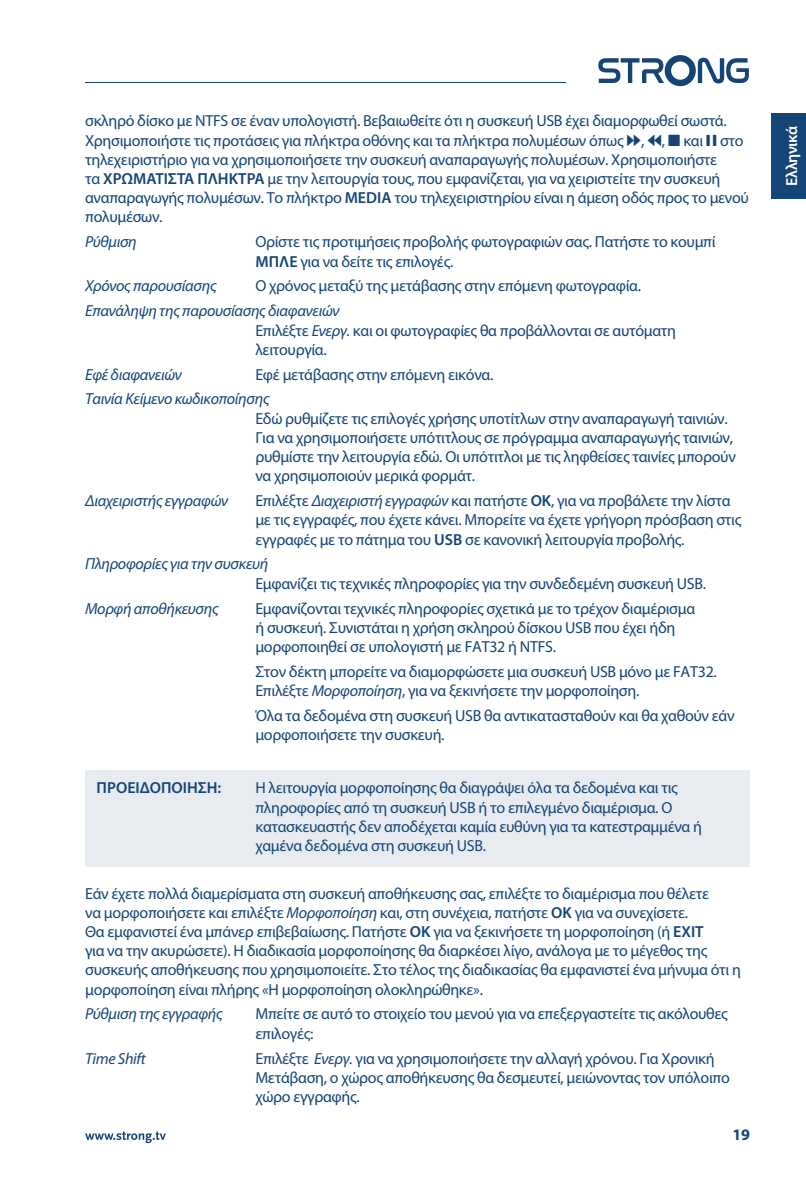
<style>
.page{position:relative;width:806px;height:1191px;background:#fff}
.page>*{position:absolute;margin:0;border:0;box-sizing:border-box;transform-origin:0 0}
.t1{font:16px/19.2px "Myriad Pro";letter-spacing:-.02em;color:#154577}
.t2{font:italic 16px "Myriad Pro";letter-spacing:-.02em;color:#154577}
.t3{font:600 16px "Myriad Pro";color:#154577}
.t4{font:600 16px "Myriad Pro";letter-spacing:-.02em;color:#fff}
.t5{font:700 16px "Myriad Pro";color:#154577}
.s1{font-family:"Guifxv 2 Transports"}
.s2{font-weight:600}
.s3{font-style:italic}
</style>
<div class="page">
<div style="left:85px;top:770px;width:663px;height:96px;background:#e8ecf1"></div>
<svg style="left:85px;top:1131px;width:81px;height:12px"></svg>
<hr style="left:85px;top:82px;width:480px;height:1px;background:#154577">
<svg style="left:598px;top:55px;width:150px;height:31px"></svg>
<div style="left:771px;top:113px;width:34px;height:85px;background:#154577"></div>
<p class="t1" style="left:85px;top:112px;width:665px">σκληρό δίσκο με NTFS σε έναν υπολογιστή. Βεβαιωθείτε ότι η συσκευή USB έχει διαμορφωθεί σωστά.<br>Χρησιμοποιήστε τις προτάσεις για πλήκτρα οθόνης και τα πλήκτρα πολυμέσων όπως <span class="s1">6</span>, <span class="s1">5</span>, <span class="s1">3</span> και <span class="s1">2</span> στο τηλεχειριστήριο για να χρησιμοποιήσετε την συσκευή αναπαραγωγής πολυμέσων. Χρησιμοποιήστε<br>τα <span class="s2">ΧΡΩΜΑΤΙΣΤΑ ΠΛΗΚΤΡΑ</span> με την λειτουργία τους, που εμφανίζεται, για να χειριστείτε την συσκευή αναπαραγωγής πολυμέσων. Το πλήκτρο <span class="s2">MEDIA</span> του τηλεχειριστηρίου είναι η άμεση οδός προς το μενού πολυμέσων.</p>
<p class="t2" style="left:85px;top:233px;width:53px">Ρύθμιση</p>
<p class="t1" style="left:255px;top:233px;width:461px">Ορίστε τις προτιμήσεις προβολής φωτογραφιών σας. Πατήστε το κουμπί<br><span class="s2">ΜΠΛΕ</span> για να δείτε τις επιλογές.</p>
<p class="t2" style="left:85px;top:277px;width:133px">Χρόνος παρουσίασης</p>
<p class="t1" style="left:255px;top:277px;width:387px">Ο χρόνος μεταξύ της μετάβασης στην επόμενη φωτογραφία.</p>
<p class="t1" style="left:255px;top:302px;width:422px;text-indent:-170px"><span class="s3">Επανάληψη της παρουσίασης διαφανειών<br></span>Επιλέξτε <span class="s3">Ενεργ.</span> και οι φωτογραφίες θα προβάλλονται σε αυτόματη λειτουργία.</p>
<p class="t2" style="left:85px;top:365px;width:98px">Εφέ διαφανειών</p>
<p class="t1" style="left:255px;top:365px;width:239px">Εφέ μετάβασης στην επόμενη εικόνα.</p>
<p class="t2" style="left:85px;top:390px;width:186px">Ταινία Κείμενο κωδικοποίησης</p>
<p class="t1" style="left:255px;top:409px;width:481px">Εδώ ρυθμίζετε τις επιλογές χρήσης υποτίτλων στην αναπαραγωγή ταινιών.<br>Για να χρησιμοποιήσετε υπότιτλους σε πρόγραμμα αναπαραγωγής ταινιών, ρυθμίστε την λειτουργία εδώ. Οι υπότιτλοι με τις ληφθείσες ταινίες μπορούν να χρησιμοποιούν μερικά φορμάτ.</p>
<p class="t2" style="left:85px;top:492px;width:144px">∆ιαχειριστής εγγραφών</p>
<p class="t1" style="left:255px;top:491px;width:487px">Επιλέξτε <span class="s3">∆ιαχειριστή εγγραφών</span> και πατήστε <span class="s2">OK</span>, για να προβάλετε την λίστα με τις εγγραφές, που έχετε κάνει. Μπορείτε να έχετε γρήγορη πρόσβαση στις εγγραφές με το πάτημα του <span class="s2">USB</span> σε κανονική λειτουργία προβολής.</p>
<p class="t2" style="left:85px;top:555px;width:185px">Πληροφορίες για την συσκευή</p>
<p class="t1" style="left:255px;top:574px;width:452px">Εμφανίζει τις τεχνικές πληροφορίες για την συνδεδεμένη συσκευή USB.</p>
<p class="t2" style="left:85px;top:599px;width:135px">Μορφή αποθήκευσης</p>
<p class="t1" style="left:255px;top:599px;width:441px">Εμφανίζονται τεχνικές πληροφορίες σχετικά με το τρέχον διαμέρισμα ή συσκευή. Συνιστάται η χρήση σκληρού δίσκου USB που έχει ήδη μορφοποιηθεί σε υπολογιστή με FAT32 ή NTFS.</p>
<p class="t1" style="left:255px;top:662px;width:462px">Στον δέκτη μπορείτε να διαμορφώσετε μια συσκευή USB μόνο με FAT32.<br>Επιλέξτε <span class="s3">Μορφοποίηση</span>, για να ξεκινήσετε την μορφοποίηση.</p>
<p class="t1" style="left:255px;top:706px;width:480px">Όλα τα δεδομένα στη συσκευή USB θα αντικατασταθούν και θα χαθούν εάν μορφοποιήσετε την συσκευή.</p>
<p class="t3" style="left:97px;top:778px;width:126px">ΠΡΟΕΙΔΟΠΟΙΗΣΗ:</p>
<p class="t1" style="left:255px;top:778px;width:448px">Η λειτουργία μορφοποίησης θα διαγράψει όλα τα δεδομένα και τις πληροφορίες από τη συσκευή USB ή το επιλεγμένο διαμέρισμα. Ο κατασκευαστής δεν αποδέχεται καμία ευθύνη για τα κατεστραμμένα ή χαμένα δεδομένα στη συσκευή USB.</p>
<p class="t1" style="left:85px;top:884px;width:657px">Εάν έχετε πολλά διαμερίσματα στη συσκευή αποθήκευσης σας, επιλέξτε το διαμέρισμα που θέλετε<br>να μορφοποιήσετε και επιλέξτε <span class="s3">Μορφοποίηση</span> και, στη συνέχεια, πατήστε <span class="s2">OK</span> για να συνεχίσετε.<br>Θα εμφανιστεί ένα μπάνερ επιβεβαίωσης. Πατήστε <span class="s2">OK</span> για να ξεκινήσετε τη μορφοποίηση (ή <span class="s2">EXIT<br></span>για να την ακυρώσετε). Η διαδικασία μορφοποίησης θα διαρκέσει λίγο, ανάλογα με το μέγεθος της συσκευής αποθήκευσης που χρησιμοποιείτε. Στο τέλος της διαδικασίας θα εμφανιστεί ένα μήνυμα ότι η μορφοποίηση είναι πλήρης «Η μορφοποίηση ολοκληρώθηκε».</p>
<p class="t2" style="left:85px;top:1005px;width:139px">Ρύθμιση της εγγραφής</p>
<p class="t1" style="left:255px;top:1004px;width:473px">Μπείτε σε αυτό το στοιχείο του μενού για να επεξεργαστείτε τις ακόλουθες επιλογές:</p>
<p class="t2" style="left:85px;top:1049px;width:62px">Time Shift</p>
<p class="t1" style="left:255px;top:1049px;width:475px">Επιλέξτε <span class="s3">Ενεργ.</span> για να χρησιμοποιήσετε την αλλαγή χρόνου. Για Χρονική<br>Μετάβαση, ο χώρος αποθήκευσης θα δεσμευτεί, μειώνοντας τον υπόλοιπο χώρο εγγραφής.</p>
<p class="t5" style="left:732px;top:1125px;width:19px">19</p>
<p class="t4" style="left:781px;top:186px;width:62px;rotate:-90deg">Eλληνικά</p>
</div>
